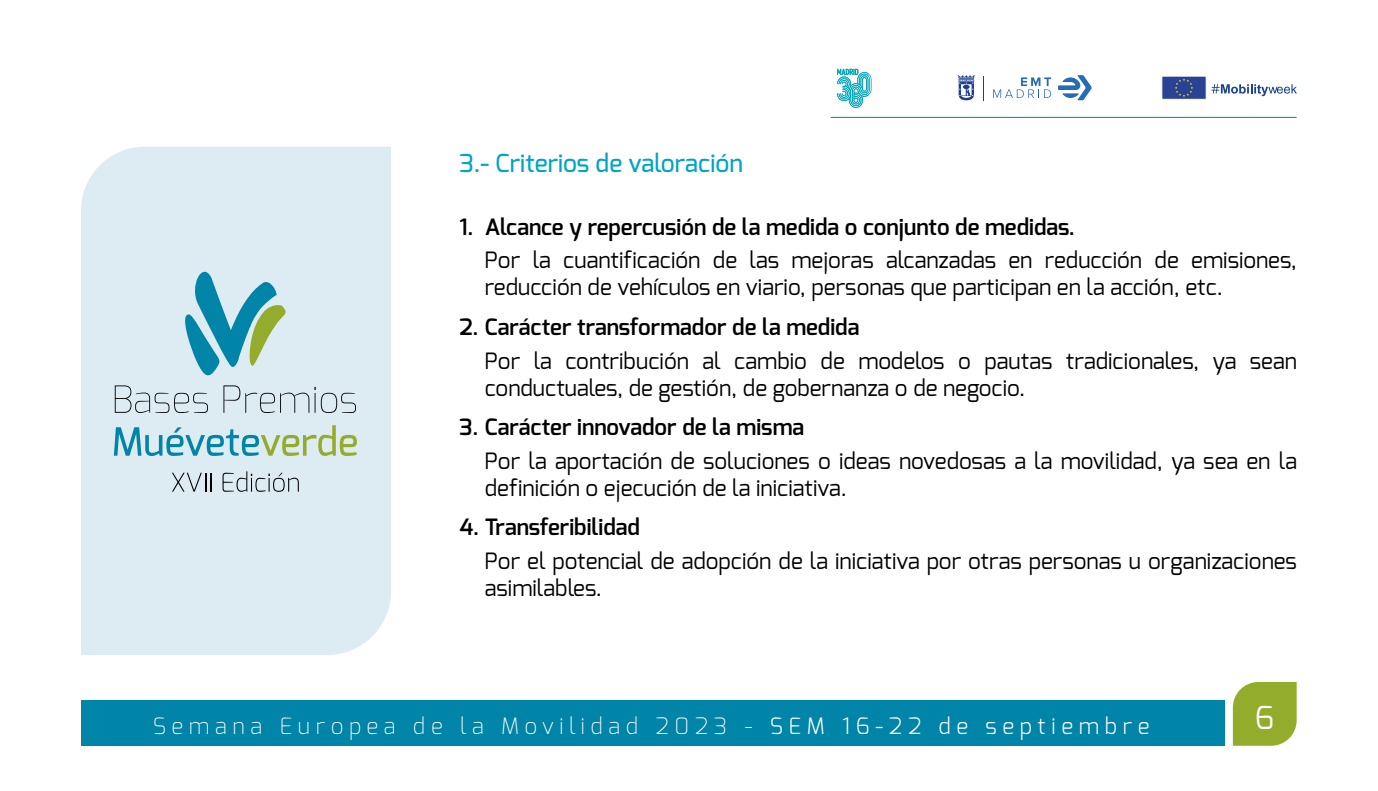
<style>
.page{position:relative;width:1378px;height:791px;background:#fff}
.page>*{position:absolute;margin:0;border:0;box-sizing:border-box;transform-origin:0 0}
.t1{font:31.5px "Exo";color:#fff}
.TITULO_PRIMER_ORDEN{font:500 24.75px "Exo";color:#00a5c4}
.TEXTO_ÍNDICE{font:22.5px/27px "Exo";color:#000}
.t2{font:600 22.5px "Exo";color:#000}
.Estilo_Bruto{font:22.5px/27px "Exo";color:#000}
.t3{font:200 22.5px "Exo";letter-spacing:.25em;color:#fff}
.s1{font-weight:300}
</style>
<div class="page">
<div style="left:81px;top:147px;width:310px;height:508px;background:#ddebf3"></div>
<div style="left:81px;top:700px;width:1144px;height:46px;background:#0084a7"></div>
<svg style="left:1233px;top:682px;width:63px;height:64px;background:#9bb13a"></svg>
<svg style="left:179px;top:260px;width:111px;height:119px;background:#97c8cf"></svg>
<svg style="left:115px;top:385px;width:93px;height:28px;background:#c4d1d8"></svg>
<svg style="left:223px;top:385px;width:133px;height:28px;background:#c8d5dc"></svg>
<svg style="left:114px;top:425px;width:243px;height:31px;background:#a9cfcc"></svg>
<svg style="left:172px;top:473px;width:39px;height:19px"></svg>
<svg style="left:222px;top:471px;width:77px;height:21px;background:#bbc7ce"></svg>
<svg style="left:837px;top:69px;width:34px;height:39px"></svg>
<svg style="left:1211px;top:84px;width:86px;height:12px"></svg>
<div style="left:1161px;top:76px;width:45px;height:24px;background:#294294;border:1px solid #fff"></div>
<svg style="left:1175px;top:79px;width:18px;height:18px"></svg>
<svg style="left:1058px;top:75px;width:33px;height:25px"></svg>
<svg style="left:993px;top:77px;width:58px;height:21px"></svg>
<svg style="left:983px;top:76px;width:1px;height:24px"></svg>
<svg style="left:957px;top:75px;width:18px;height:25px"></svg>
<hr style="left:830px;top:117px;width:466px;height:1px;background:#0084a7">
<p class="TITULO_PRIMER_ORDEN" style="left:459px;top:147px;width:285px">3.- Criterios de valoración</p>
<p class="t2" style="left:459px;top:212px;width:617px">1. Alcance y repercusión de la medida o conjunto de medidas.</p>
<p class="Estilo_Bruto" style="left:485px;top:247px;width:813px">Por la cuantificación de las mejoras alcanzadas en reducción de emisiones, reducción de vehículos en viario, personas que participan en la acción, etc.</p>
<p class="t2" style="left:459px;top:313px;width:401px">2. Carácter transformador de la medida</p>
<p class="TEXTO_ÍNDICE" style="left:485px;top:347px;width:813px">Por la contribución al cambio de modelos o pautas tradicionales, ya sean conductuales, de gestión, de gobernanza o de negocio.</p>
<p class="t2" style="left:459px;top:413px;width:346px">3. Carácter innovador de la misma</p>
<p class="TEXTO_ÍNDICE" style="left:485px;top:447px;width:813px">Por la aportación de soluciones o ideas novedosas a la movilidad, ya sea en la definición o ejecución de la iniciativa.</p>
<p class="t2" style="left:459px;top:513px;width:182px">4. Transferibilidad</p>
<p class="TEXTO_ÍNDICE" style="left:485px;top:547px;width:813px">Por el potencial de adopción de la iniciativa por otras personas u organizaciones asimilables.</p>
<p class="t3" style="left:153px;top:711px;width:998px">Semana Europea de la Movilidad 2023 - <span class="s1">SEM 16-22 de septiembre</span></p>
<h1 class="t1" style="left:1255px;top:697px;width:21px">6</h1>
</div>
